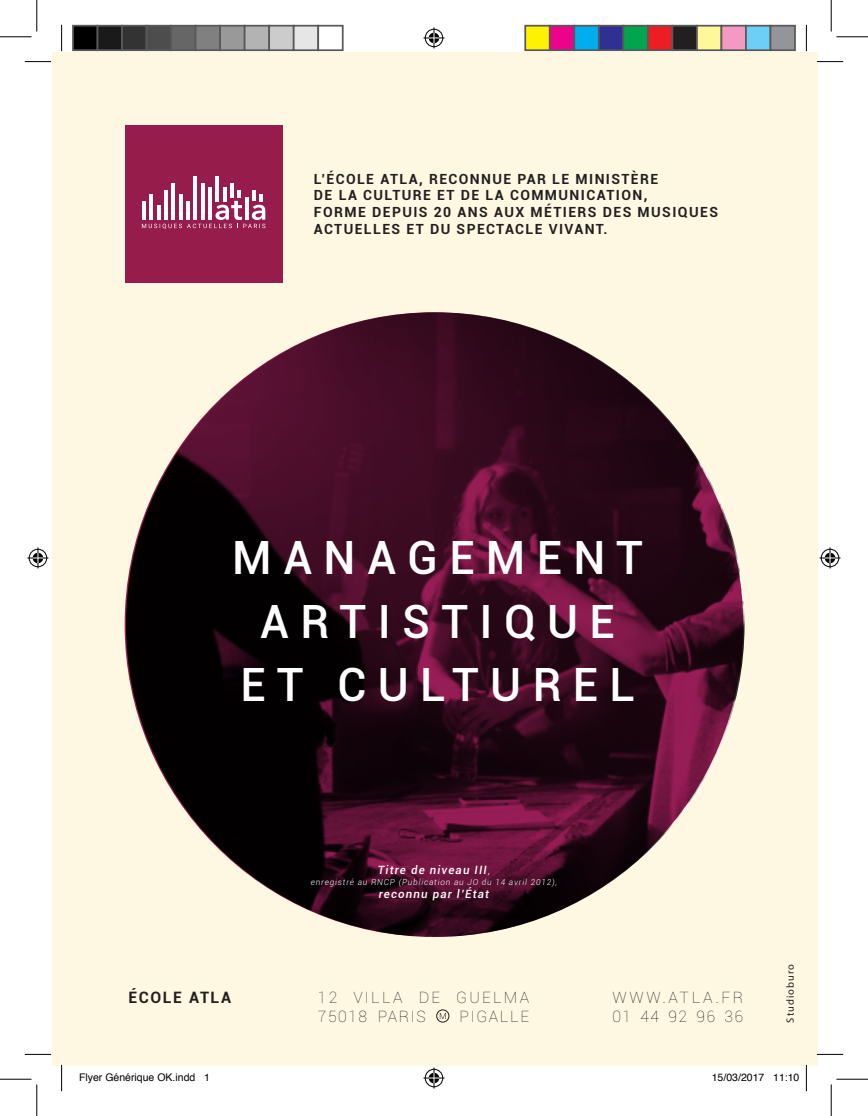
<style>
.page{position:relative;width:868px;height:1116px;background:#fff}
.page>*{position:absolute;margin:0;border:0;box-sizing:border-box;transform-origin:0 0}
.t1{font:500 45.85px "Roboto";letter-spacing:.25em;color:#fff}
.t2{font:100 15.75px "Roboto";letter-spacing:.1em;color:#231f20}
.t3{font:100 15.75px "Roboto";letter-spacing:.14em;color:#231f20}
.t4{font:100 15.75px "Roboto";letter-spacing:.17em;color:#231f20}
.t5{font:700 15.75px "Roboto";letter-spacing:.1em;color:#231f20}
.t6{font:700 14px/16.8px "Roboto";letter-spacing:.1em;color:#231f20}
.t7{font:italic 500 11.38px "Roboto";letter-spacing:.1em;color:#fff}
.t8{font:10.5px "Helvetica";color:#000}
.t9{font:10.5px "Myriad Pro";letter-spacing:.1em;color:#231f20}
.t10{font:italic 300 8.22px "Roboto";letter-spacing:.1em;color:#fff}
.s1{font-weight:300}
</style>
<div class="page">
<div style="left:52px;top:52px;width:765px;height:1013px;background:#fef8e3"></div>
<div style="left:125px;top:125px;width:157px;height:157px;background:#961c4c"></div>
<hr style="left:230px;top:183px;width:4px;height:15px;background:#fff">
<hr style="left:223px;top:187px;width:3px;height:14px;background:#fff">
<hr style="left:215px;top:176px;width:4px;height:25px;background:#fff">
<hr style="left:208px;top:187px;width:4px;height:33px;background:#fff">
<hr style="left:201px;top:183px;width:3px;height:37px;background:#fff">
<hr style="left:193px;top:176px;width:4px;height:44px;background:#fff">
<hr style="left:171px;top:183px;width:4px;height:37px;background:#fff">
<svg style="left:142px;top:190px;width:123px;height:39px"></svg>
<div style="left:436px;top:1009px;width:13px;height:13px;border:1px solid #231f20;border-radius:50%"></div>
<svg style="left:439px;top:1012px;width:6px;height:6px"></svg>
<img style="left:126px;top:312px;width:618px;height:624px">
<svg style="left:125px;top:312px;width:618px;height:624px;background:#31091b"></svg>
<hr style="left:816px;top:60px;width:26px;height:3px;background:#fff">
<hr style="left:816px;top:1053px;width:26px;height:2px;background:#fff">
<hr style="left:60px;top:1064px;width:3px;height:26px;background:#fff">
<hr style="left:805px;top:1064px;width:2px;height:26px;background:#fff">
<svg style="left:25px;top:61px;width:26px;height:1px"></svg>
<svg style="left:816px;top:61px;width:26px;height:1px"></svg>
<svg style="left:25px;top:1053px;width:26px;height:1px"></svg>
<svg style="left:816px;top:1053px;width:26px;height:1px"></svg>
<svg style="left:61px;top:25px;width:1px;height:26px"></svg>
<svg style="left:61px;top:1064px;width:1px;height:26px"></svg>
<svg style="left:805px;top:25px;width:1px;height:26px"></svg>
<svg style="left:805px;top:1064px;width:1px;height:26px"></svg>
<hr style="left:0;top:36px;width:32px;height:1px;background:#000">
<hr style="left:836px;top:36px;width:31px;height:1px;background:#000">
<hr style="left:0;top:1078px;width:32px;height:1px;background:#000">
<hr style="left:836px;top:1078px;width:31px;height:1px;background:#000">
<hr style="left:36px;top:0;width:1px;height:32px;background:#000">
<hr style="left:36px;top:1084px;width:1px;height:31px;background:#000">
<hr style="left:830px;top:0;width:1px;height:32px;background:#000">
<hr style="left:830px;top:1084px;width:1px;height:31px;background:#000">
<svg style="left:423px;top:27px;width:21px;height:21px"></svg>
<svg style="left:423px;top:1067px;width:21px;height:21px"></svg>
<svg style="left:27px;top:547px;width:21px;height:21px"></svg>
<svg style="left:819px;top:547px;width:21px;height:21px"></svg>
<div style="left:73px;top:26px;width:24px;height:24px;background:#000"></div>
<div style="left:72px;top:25px;width:26px;height:26px;border:2px solid #595959"></div>
<div style="left:97px;top:26px;width:25px;height:24px;background:#1a1a1a"></div>
<div style="left:97px;top:25px;width:26px;height:26px;border:2px solid #595959"></div>
<div style="left:122px;top:26px;width:24px;height:24px;background:#333"></div>
<div style="left:121px;top:25px;width:26px;height:26px;border:2px solid #595959"></div>
<div style="left:146px;top:26px;width:25px;height:24px;background:#4d4d4d"></div>
<div style="left:146px;top:25px;width:26px;height:26px;border:2px solid #595959"></div>
<div style="left:171px;top:26px;width:24px;height:24px;background:#666"></div>
<div style="left:170px;top:25px;width:26px;height:26px;border:2px solid #595959"></div>
<div style="left:195px;top:26px;width:25px;height:24px;background:#808080"></div>
<div style="left:195px;top:25px;width:26px;height:26px;border:2px solid #595959"></div>
<div style="left:220px;top:26px;width:24px;height:24px;background:#999"></div>
<div style="left:219px;top:25px;width:26px;height:26px;border:2px solid #595959"></div>
<div style="left:244px;top:26px;width:25px;height:24px;background:#b3b3b3"></div>
<div style="left:244px;top:25px;width:26px;height:26px;border:2px solid #595959"></div>
<div style="left:269px;top:26px;width:24px;height:24px;background:#ccc"></div>
<div style="left:268px;top:25px;width:26px;height:26px;border:2px solid #595959"></div>
<div style="left:293px;top:26px;width:25px;height:24px;background:#e6e6e6"></div>
<div style="left:293px;top:25px;width:26px;height:26px;border:2px solid #595959"></div>
<div style="left:317px;top:25px;width:26px;height:26px;border:2px solid #595959"></div>
<div style="left:525px;top:26px;width:24px;height:24px;background:#fff101"></div>
<div style="left:524px;top:25px;width:26px;height:26px;border:2px solid #595959"></div>
<div style="left:549px;top:26px;width:25px;height:24px;background:#ed028c"></div>
<div style="left:548px;top:25px;width:27px;height:26px;border:2px solid #595959"></div>
<div style="left:574px;top:26px;width:24px;height:24px;background:#00aeef"></div>
<div style="left:573px;top:25px;width:26px;height:26px;border:2px solid #595959"></div>
<div style="left:598px;top:26px;width:25px;height:24px;background:#2e3092"></div>
<div style="left:597px;top:25px;width:27px;height:26px;border:2px solid #595959"></div>
<div style="left:623px;top:26px;width:24px;height:24px;background:#00a54f"></div>
<div style="left:622px;top:25px;width:26px;height:26px;border:2px solid #595959"></div>
<div style="left:647px;top:26px;width:25px;height:24px;background:#ee1d23"></div>
<div style="left:646px;top:25px;width:27px;height:26px;border:2px solid #595959"></div>
<div style="left:672px;top:26px;width:24px;height:24px;background:#231f20"></div>
<div style="left:671px;top:25px;width:26px;height:26px;border:2px solid #595959"></div>
<div style="left:696px;top:26px;width:25px;height:24px;background:#fff79a"></div>
<div style="left:695px;top:25px;width:27px;height:26px;border:2px solid #595959"></div>
<div style="left:721px;top:26px;width:24px;height:24px;background:#f499c2"></div>
<div style="left:720px;top:25px;width:26px;height:26px;border:2px solid #595959"></div>
<div style="left:745px;top:26px;width:25px;height:24px;background:#6bcff6"></div>
<div style="left:744px;top:25px;width:27px;height:26px;border:2px solid #595959"></div>
<div style="left:770px;top:26px;width:24px;height:24px;background:#939598"></div>
<div style="left:769px;top:25px;width:26px;height:26px;border:2px solid #595959"></div>
<p class="t6" style="left:314px;top:170px;width:405px">L’ÉCOLE ATLA, RECONNUE PAR LE MINISTÈRE<br>DE LA CULTURE ET DE LA COMMUNICATION,<br>FORME DEPUIS 20 ANS AUX MÉTIERS DES MUSIQUES ACTUELLES ET DU SPECTACLE VIVANT.</p>
<p class="t1" style="left:232px;top:525px;width:412px">MANAGEMENT</p>
<p class="t1" style="left:260px;top:589px;width:356px">ARTISTIQUE</p>
<p class="t1" style="left:240px;top:652px;width:395px">ET CULTUREL</p>
<p class="t5" style="left:128px;top:986px;width:104px">ÉCOLE ATLA</p>
<p class="t7" style="left:377px;top:861px;width:114px">Titre de niveau III<span class="s1">,</span></p>
<p class="t10" style="left:311px;top:876px;width:248px">enregistré au RNCP (Publication au JO du 14 avril 2012),</p>
<p class="t7" style="left:379px;top:886px;width:112px">reconnu par l’État</p>
<p class="t3" style="left:318px;top:986px;width:213px">12 VILLA DE GUELMA</p>
<p class="t2" style="left:318px;top:1005px;width:109px">75018 PARIS</p>
<p class="t2" style="left:459px;top:1005px;width:71px">PIGALLE</p>
<p class="t4" style="left:612px;top:986px;width:132px">WWW.ATLA.FR</p>
<p class="t2" style="left:612px;top:1005px;width:132px">01 44 92 96 36</p>
<p class="t9" style="left:783px;top:1022px;width:60px;rotate:-90deg">Studioburo</p>
<p class="t8" style="left:79px;top:1068px;width:132px">Flyer Générique OK.indd 1</p>
<p class="t8" style="left:711px;top:1068px;width:89px">15/03/2017 11:10</p>
</div>
